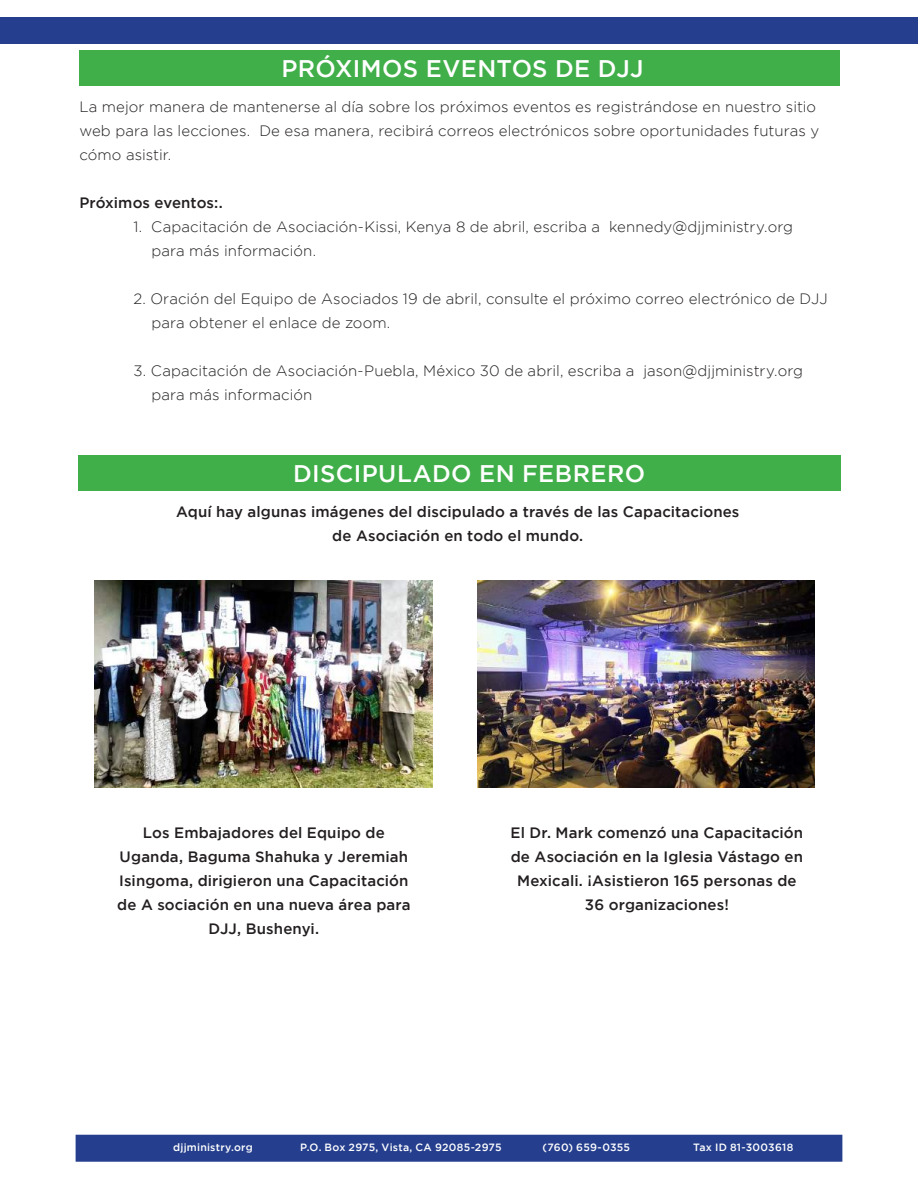
<style>
.page{position:relative;width:918px;height:1188px;background:#fff}
.page>*{position:absolute;margin:0;border:0;box-sizing:border-box;transform-origin:0 0}
.t1{font:500 24px "Gotham";letter-spacing:.015em;color:#fff}
.t2{font:300 15px/24px "Gotham";letter-spacing:.005em;color:#231f20}
.t3{font:500 15px/24px "Gotham";letter-spacing:.01em;color:#231f20;text-align:center}
.t4{font:500 10.5px "Gotham";letter-spacing:.02em;color:#fff}
</style>
<div class="page">
<div style="left:76px;top:1135px;width:766px;height:27px;background:#253f8e"></div>
<div style="left:79px;top:51px;width:761px;height:35px;background:#40ae49"></div>
<div style="left:0;top:17px;width:918px;height:27px;background:#253f8e"></div>
<img style="left:95px;top:581px;width:338px;height:206px">
<div style="left:78px;top:456px;width:762px;height:35px;background:#40ae49"></div>
<img style="left:477px;top:581px;width:338px;height:206px">
<h1 class="t1" style="left:281px;top:55px;width:364px">PRÓXIMOS EVENTOS DE DJJ</h1>
<p class="t2" style="left:79px;top:95px;width:741px">La mejor manera de mantenerse al día sobre los próximos eventos es registrándose en nuestro sitio web para las lecciones. De esa manera, recibirá correos electrónicos sobre oportunidades futuras y cómo asistir.</p>
<p class="t3" style="left:79px;top:191px;width:145px">Próximos eventos:.</p>
<p class="t2" style="left:151px;top:215px;width:643px;text-indent:-18px">1. Capacitación de Asociación-Kissi, Kenya 8 de abril, escriba a kennedy@djjministry.org para más información.</p>
<p class="t2" style="left:151px;top:287px;width:678px;text-indent:-18px">2. Oración del Equipo de Asociados 19 de abril, consulte el próximo correo electrónico de DJJ para obtener el enlace de zoom.</p>
<p class="t2" style="left:151px;top:359px;width:653px;text-indent:-18px">3. Capacitación de Asociación-Puebla, México 30 de abril, escriba a jason@djjministry.org para más información</p>
<h1 class="t1" style="left:293px;top:460px;width:354px">DISCIPULADO EN FEBRERO</h1>
<p class="t3" style="left:176px;top:499px;width:565px">Aquí hay algunas imágenes del discipulado a través de las Capacitaciones de Asociación en todo el mundo.</p>
<p class="t3" style="left:117px;top:821px;width:295px">Los Embajadores del Equipo de<br>Uganda, Baguma Shahuka y Jeremiah<br>Isingoma, dirigieron una Capacitación de A sociación en una nueva área para<br>DJJ, Bushenyi.</p>
<p class="t3" style="left:511px;top:821px;width:294px">El Dr. Mark comenzó una Capacitación de Asociación en la Iglesia Vástago en Mexicali. ¡Asistieron 165 personas de 36 organizaciones!</p>
<p class="t4" style="left:173px;top:1142px;width:81px">djjministry.org</p>
<p class="t4" style="left:300px;top:1142px;width:203px">P.O. Box 2975, Vista, CA 92085-2975</p>
<p class="t4" style="left:543px;top:1142px;width:89px">(760) 659-0355</p>
<p class="t4" style="left:693px;top:1142px;width:102px">Tax ID 81-3003618</p>
</div>
